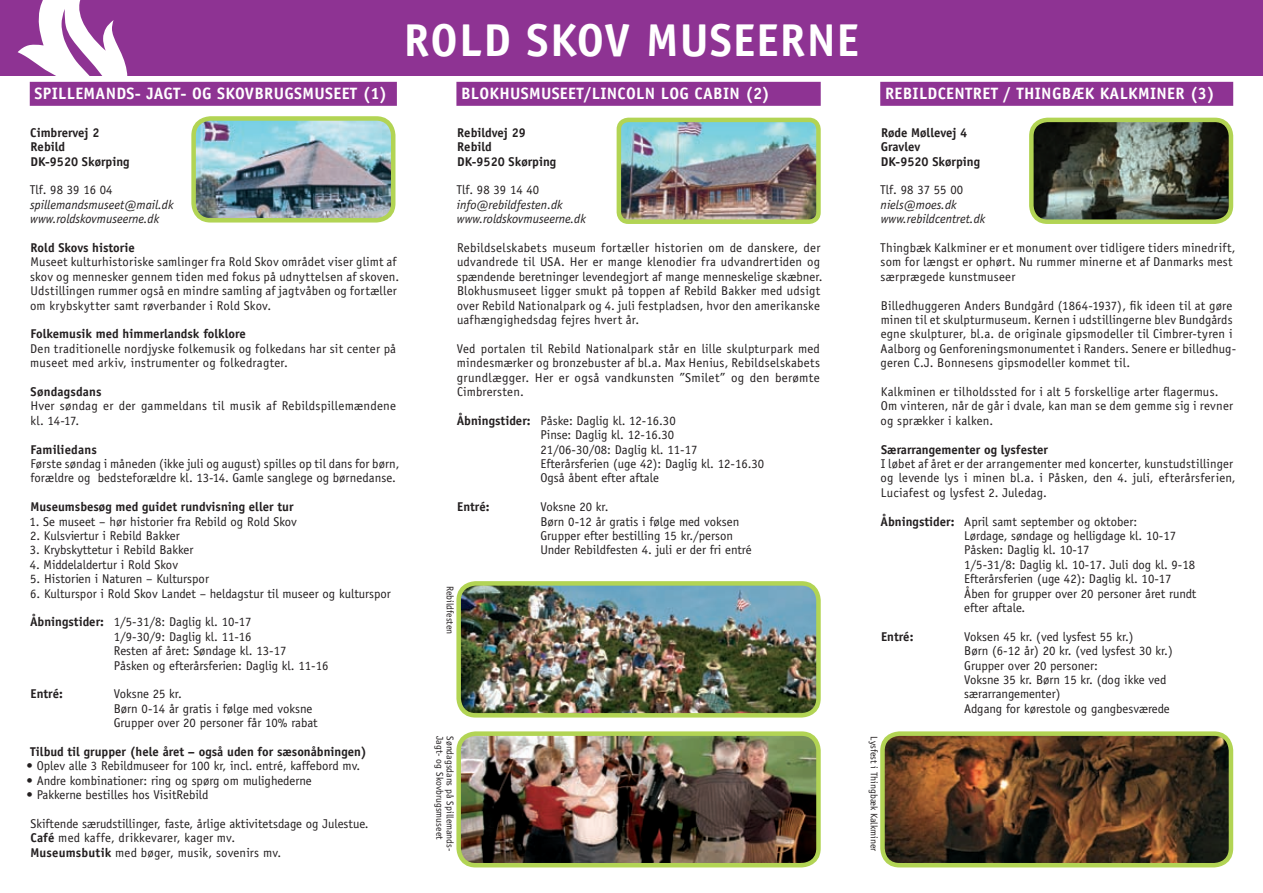
<style>
.page{position:relative;width:1263px;height:893px;background:#fff}
.page>*{position:absolute;margin:0;border:0;box-sizing:border-box;transform-origin:0 0}
.t1{font:700 46.2px "Officina Sans";letter-spacing:.025em;color:#fff}
.t2{font:700 16.5px "Officina Sans";letter-spacing:.02em;color:#fff}
.t3{font:12.75px/14.4px "Officina Sans";letter-spacing:.005em;color:#231f20}
.t4{font:700 12.75px/14.4px "Officina Sans";color:#231f20}
.t5{font:italic 12.75px/14.4px "Officina Sans";color:#231f20}
.t6{font:9.75px "Officina Sans";color:#231f20}
.s1{font-weight:700}
</style>
<div class="page">
<div style="left:0;top:0;width:1263px;height:75px;background:#8e3393"></div>
<svg style="left:18px;top:0;width:112px;height:106px"></svg>
<img style="left:1034px;top:120px;width:197px;height:99px">
<div style="left:1029px;top:118px;width:204px;height:106px;border:4px solid #b2d454;border-radius:16px"></div>
<img style="left:196px;top:121px;width:194px;height:97px">
<div style="left:191px;top:116px;width:204px;height:107px;border:4px solid #b2d454;border-radius:17px"></div>
<img style="left:622px;top:123px;width:194px;height:96px">
<div style="left:617px;top:118px;width:204px;height:106px;border:4px solid #b2d454;border-radius:10px"></div>
<img style="left:461px;top:586px;width:355px;height:127px">
<div style="left:456px;top:581px;width:365px;height:137px;border:4px solid #b2d454;border-radius:17px"></div>
<img style="left:461px;top:736px;width:355px;height:126px">
<div style="left:456px;top:731px;width:365px;height:136px;border:4px solid #b2d454;border-radius:17px"></div>
<img style="left:885px;top:736px;width:345px;height:129px">
<div style="left:880px;top:731px;width:353px;height:136px;border:4px solid #b2d454;border-radius:17px"></div>
<div style="left:30px;top:82px;width:367px;height:24px;background:#8e3393"></div>
<div style="left:880px;top:82px;width:353px;height:24px;background:#8e3393"></div>
<div style="left:456px;top:82px;width:365px;height:24px;background:#8e3393"></div>
<h1 class="t1" style="left:404px;top:11px;width:457px">ROLD SKOV MUSEERNE</h1>
<p class="t2" style="left:35px;top:84px;width:354px">SPILLEMANDS- JAGT- OG SKOVBRUGSMUSEET (1)</p>
<p class="t4" style="left:30px;top:125px;width:101px">Cimbrervej 2<br>Rebild<br>DK-9520 Skørping</p>
<p class="t3" style="left:30px;top:183px;width:84px">Tlf. 98 39 16 04</p>
<p class="t5" style="left:30px;top:197px;width:145px">spillemandsmuseet@mail.dk www.roldskovmuseerne.dk</p>
<p class="t4" style="left:31px;top:240px;width:106px">Rold Skovs historie</p>
<p class="t3" style="left:30px;top:255px;width:371px">Museet kulturhistoriske samlinger fra Rold Skov området viser glimt af skov og mennesker gennem tiden med fokus på udnyttelsen af skoven.<br>Udstillingen rummer også en mindre samling af jagtvåben og fortæller om krybskytter samt røverbander i Rold Skov.</p>
<p class="t4" style="left:30px;top:327px;width:217px">Folkemusik med himmerlandsk folklore</p>
<p class="t3" style="left:30px;top:341px;width:367px">Den traditionelle nordjyske folkemusik og folkedans har sit center på museet med arkiv, instrumenter og folkedragter.</p>
<p class="t4" style="left:31px;top:384px;width:73px">Søndagsdans</p>
<p class="t3" style="left:30px;top:399px;width:367px">Hver søndag er der gammeldans til musik af Rebildspillemændene kl. 14-17.</p>
<p class="t4" style="left:30px;top:442px;width:68px">Familiedans</p>
<p class="t3" style="left:30px;top:456px;width:371px">Første søndag i måneden (ikke juli og august) spilles op til dans for børn, forældre og bedsteforældre kl. 13-14. Gamle sanglege og børnedanse.</p>
<p class="t4" style="left:30px;top:499px;width:265px">Museumsbesøg med guidet rundvisning eller tur</p>
<p class="t3" style="left:29px;top:514px;width:269px">1. Se museet – hør historier fra Rebild og Rold Skov</p>
<p class="t3" style="left:30px;top:528px;width:151px">2. Kulsviertur i Rebild Bakker</p>
<p class="t3" style="left:30px;top:543px;width:165px">3. Krybskyttetur i Rebild Bakker</p>
<p class="t3" style="left:30px;top:557px;width:150px">4. Middelaldertur i Rold Skov</p>
<p class="t3" style="left:30px;top:572px;width:180px">5. Historien i Naturen – Kulturspor</p>
<p class="t3" style="left:30px;top:586px;width:362px">6. Kulturspor i Rold Skov Landet – heldagstur til museer og kulturspor</p>
<p class="t3" style="left:114px;top:615px;width:216px;text-indent:-84px"><span class="s1">Åbningstider:</span> 1/5-31/8: Daglig kl. 10-17<br>1/9-30/9: Daglig kl. 11-16<br>Resten af året: Søndage kl. 13-17<br>Påsken og efterårsferien: Daglig kl. 11-16</p>
<p class="t4" style="left:31px;top:687px;width:34px">Entré:</p>
<p class="t3" style="left:114px;top:687px;width:206px">Voksne 25 kr.<br>Børn 0-14 år gratis i følge med voksne<br>Grupper over 20 personer får 10% rabat</p>
<p class="t4" style="left:30px;top:744px;width:338px">Tilbud til grupper (hele året – også uden for sæsonåbningen)</p>
<p class="t3" style="left:27px;top:759px;width:335px">• Oplev alle 3 Rebildmuseer for 100 kr, incl. entré, kaffebord mv.</p>
<p class="t3" style="left:27px;top:773px;width:287px">• Andre kombinationer: ring og spørg om mulighederne</p>
<p class="t3" style="left:27px;top:788px;width:184px">• Pakkerne bestilles hos VisitRebild</p>
<p class="t3" style="left:30px;top:816px;width:340px">Skiftende særudstillinger, faste, årlige aktivitetsdage og Julestue.<br><span class="s1">Café</span> med kaffe, drikkevarer, kager mv.<br><span class="s1">Museumsbutik</span> med bøger, musik, sovenirs mv.</p>
<p class="t2" style="left:461px;top:84px;width:310px">BLOKHUSMUSEET/LINCOLN LOG CABIN (2)</p>
<p class="t4" style="left:457px;top:125px;width:101px">Rebildvej 29<br>Rebild<br>DK-9520 Skørping</p>
<p class="t3" style="left:456px;top:183px;width:84px">Tlf. 98 39 14 40</p>
<p class="t5" style="left:457px;top:197px;width:130px">info@rebildfesten.dk www.roldskovmuseerne.dk</p>
<p class="t3" style="left:457px;top:240px;width:367px">Rebildselskabets museum fortæller historien om de danskere, der udvandrede til USA. Her er mange klenodier fra udvandrertiden og spændende beretninger levendegjort af mange menneskelige skæbner.<br>Blokhusmuseet ligger smukt på toppen af Rebild Bakker med udsigt over Rebild Nationalpark og 4. juli festpladsen, hvor den amerikanske uafhængighedsdag fejres hvert år.</p>
<p class="t3" style="left:457px;top:341px;width:365px;text-align:justify">Ved portalen til Rebild Nationalpark står en lille skulpturpark med mindesmærker og bronzebuster af bl.a. Max Henius, Rebildselskabets grundlægger. Her er også vandkunsten ”Smilet” og den berømte Cimbrersten.</p>
<p class="t3" style="left:540px;top:413px;width:225px;text-indent:-84px"><span class="s1">Åbningstider:</span> Påske: Daglig kl. 12-16.30<br>Pinse: Daglig kl. 12-16.30<br>21/06-30/08: Daglig kl. 11-17<br>Efterårsferien (uge 42): Daglig kl. 12-16.30<br>Også åbent efter aftale</p>
<p class="t4" style="left:457px;top:499px;width:34px">Entré:</p>
<p class="t3" style="left:540px;top:500px;width:213px">Voksne 20 kr.<br>Børn 0-12 år gratis i følge med voksen Grupper efter bestilling 15 kr./person Under Rebildfesten 4. juli er der fri entré</p>
<p class="t6" style="left:456px;top:585px;width:50px;rotate:90deg">Rebildfesten</p>
<p class="t2" style="left:885px;top:84px;width:331px">REBILDCENTRET / THINGBÆK KALKMINER (3)</p>
<p class="t4" style="left:881px;top:125px;width:101px">Røde Møllevej 4<br>Gravlev<br>DK-9520 Skørping</p>
<p class="t3" style="left:880px;top:183px;width:84px">Tlf. 98 37 55 00</p>
<p class="t5" style="left:881px;top:197px;width:106px">niels@moes.dk www.rebildcentret.dk</p>
<p class="t3" style="left:880px;top:240px;width:357px">Thingbæk Kalkminer er et monument over tidligere tiders minedrift, som for længst er ophørt. Nu rummer minerne et af Danmarks mest særprægede kunstmuseer</p>
<p class="t3" style="left:880px;top:298px;width:357px">Billedhuggeren Anders Bundgård (1864-1937), fik ideen til at gøre minen til et skulpturmuseum. Kernen i udstillingerne blev Bundgårds egne skulpturer, bl.a. de originale gipsmodeller til Cimbrer-tyren i Aalborg og Genforeningsmonumentet i Randers. Senere er billedhug&shy;geren C.J. Bonnesens gipsmodeller kommet til.</p>
<p class="t3" style="left:880px;top:384px;width:354px">Kalkminen er tilholdssted for i alt 5 forskellige arter flagermus.<br>Om vinteren, når de går i dvale, kan man se dem gemme sig i revner og sprækker i kalken.</p>
<p class="t4" style="left:881px;top:442px;width:168px">Særarrangementer og lysfester</p>
<p class="t3" style="left:880px;top:456px;width:357px">I løbet af året er der arrangementer med koncerter, kunstudstillinger og levende lys i minen bl.a. i Påsken, den 4. juli, efterårsferien,<br>Luciafest og lysfest 2. Juledag.</p>
<p class="t3" style="left:964px;top:514px;width:234px;text-indent:-84px"><span class="s1">Åbningstider:</span> April samt september og oktober:<br>Lørdage, søndage og helligdage kl. 10-17<br>Påsken: Daglig kl. 10-17<br>1/5-31/8: Daglig kl. 10-17. Juli dog kl. 9-18<br>Efterårsferien (uge 42): Daglig kl. 10-17<br>Åben for grupper over 20 personer året rundt efter aftale.</p>
<p class="t4" style="left:881px;top:629px;width:34px">Entré:</p>
<p class="t3" style="left:964px;top:629px;width:210px">Voksen 45 kr. (ved lysfest 55 kr.)<br>Børn (6-12 år) 20 kr. (ved lysfest 30 kr.)<br>Grupper over 20 personer:<br>Voksne 35 kr. Børn 15 kr. (dog ikke ved særarrangementer)<br>Adgang for kørestole og gangbesværede</p>
<p class="t6" style="left:445px;top:736px;width:105px;rotate:90deg">Jagt- og Skovbrugsmuseet</p>
<p class="t6" style="left:456px;top:736px;width:117px;rotate:90deg">Søndagsdans på Spillemands-</p>
<p class="t6" style="left:880px;top:736px;width:117px;rotate:90deg">Lysfest i Thingbæk Kalkminer</p>
</div>
